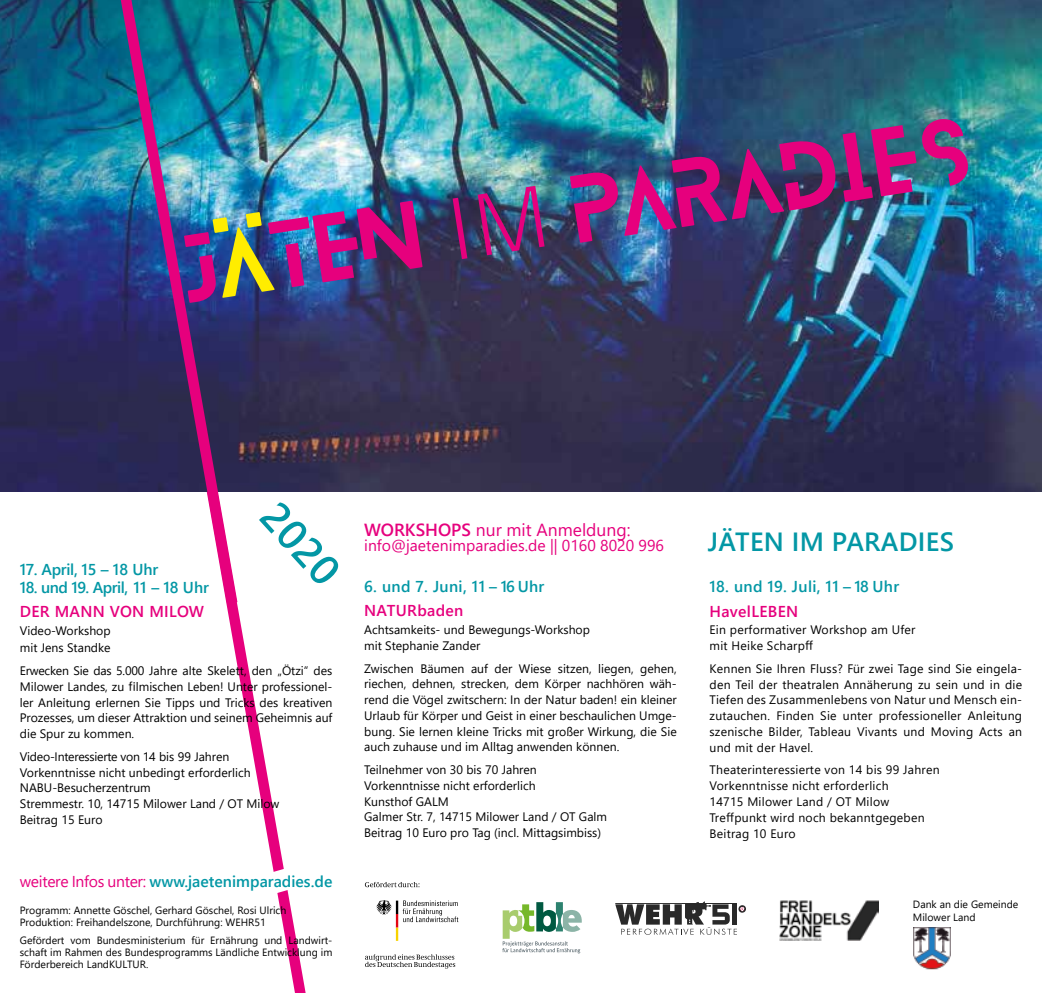
<style>
.page{position:relative;width:1042px;height:993px;background:#fff}
.page>*{position:absolute;margin:0;border:0;box-sizing:border-box;transform-origin:0 0}
.t1{font:84px "Blanka";color:#e6007d}
.t2{font:600 42px "Yu Gothic UI";color:#0397a5}
.t3{font:600 26.25px "Yu Gothic UI";letter-spacing:.01em;color:#0397a5}
.t4{font:17.5px "Yu Gothic UI";color:#e6007d}
.t5{font:600 15.75px "Yu Gothic UI";letter-spacing:.02em;color:#0397a5}
.t6{font:600 15.75px "Yu Gothic UI";color:#0397a5}
.t7{font:15.75px "Yu Gothic UI";color:#e6007d}
.t8{font:600 15.75px "Yu Gothic UI";letter-spacing:.02em;color:#e6007d}
.t9{font:600 15.75px "Yu Gothic UI";letter-spacing:-.03em;color:#0397a5}
.t10{font:600 15.75px "Yu Gothic UI";letter-spacing:-.02em;color:#0397a5}
.t11{font:12.25px/15.8px "Yu Gothic UI";color:#000}
.t12{font:12.25px/15.8px "Yu Gothic UI";letter-spacing:.02em;color:#000}
.t13{font:10.5px/12.2px "Yu Gothic UI";color:#000}
.s1{color:#ffed00}
.s2{font-family:"Yu Gothic"}
.s3{font-weight:400;color:#e6007d}
.s4{font-weight:600}
</style>
<div class="page">
<svg style="left:226px;top:491px;width:101px;height:501px"></svg>
<svg style="left:376px;top:900px;width:82px;height:40px"></svg>
<svg style="left:365px;top:954px;width:90px;height:14px"></svg>
<svg style="left:365px;top:881px;width:54px;height:6px"></svg>
<svg style="left:502px;top:902px;width:80px;height:51px"></svg>
<img style="left:779px;top:900px;width:100px;height:40px">
<svg style="left:615px;top:901px;width:131px;height:33px"></svg>
<hr style="left:682px;top:902px;width:55px;height:1px;background:#000">
<img style="left:913px;top:927px;width:37px;height:43px">
<img style="left:0;top:0;width:1042px;height:491px">
<img style="left:107px;top:0;width:137px;height:606px">
<svg style="left:265px;top:867px;width:27px;height:27px"></svg>
<svg style="left:212px;top:212px;width:50px;height:21px"></svg>
<h1 class="t1" style="left:178px;top:228px;width:794px;rotate:-9deg">J<span class="s1">A</span>TEn <span class="s2">IM</span> PARADIES</h1>
<h2 class="t2" style="left:287px;top:492px;width:96px;rotate:48deg">2020</h2>
<p class="t10" style="left:20px;top:560px;width:140px">17. April, 15 – 18 Uhr</p>
<p class="t9" style="left:20px;top:578px;width:191px">18. und 19. April, 11 – 18 Uhr</p>
<p class="t8" style="left:20px;top:602px;width:186px">DER MANN VON MILOW</p>
<p class="t11" style="left:20px;top:619px;width:92px;line-height:17.5px">Video-Workshop mit Jens Standke</p>
<p class="t11" style="left:20px;top:660px;width:314px;text-align:justify">Erwecken Sie das 5.000 Jahre alte Skelett, den „Ötzi“ des Milower Landes, zu filmischen Leben! Unter professionel&shy;ler Anleitung erlernen Sie Tipps und Tricks des kreativen Prozesses, um dieser Attraktion und seinem Geheimnis auf die Spur zu kommen.</p>
<p class="t11" style="left:20px;top:746px;width:261px">Video-Interessierte von 14 bis 99 Jahren Vorkenntnisse nicht unbedingt erforderlich NABU-Besucherzentrum<br>Stremmestr. 10, 14715 Milower Land / OT Milow Beitrag 15 Euro</p>
<p class="t6" style="left:20px;top:871px;width:314px"><span class="s3">weitere Infos unter:</span> www.jaetenimparadies.de</p>
<p class="t13" style="left:20px;top:902px;width:268px">Programm: Annette Göschel, Gerhard Göschel, Rosi Ulrich<br>Produktion: Freihandelszone, Durchführung: WEHR51</p>
<p class="t13" style="left:20px;top:931px;width:314px;text-align:justify">Gefördert vom Bundesministerium für Ernährung und Landwirt&shy;schaft im Rahmen des Bundesprogramms Ländliche Entwicklung im Förderbereich LandKULTUR.</p>
<h3 class="t4" style="left:364px;top:512px;width:268px"><span class="s4">WORKSHOPS</span> nur mit Anmeldung:</h3>
<p class="t7" style="left:364px;top:530px;width:301px">info@jaetenimparadies.de || 0160 8020 996</p>
<h3 class="t3" style="left:708px;top:526px;width:248px">JÄTEN IM PARADIES</h3>
<p class="t5" style="left:364px;top:577px;width:182px">6. und 7. Juni, 11 – 16 Uhr</p>
<p class="t8" style="left:364px;top:601px;width:101px">NATURbaden</p>
<p class="t11" style="left:364px;top:619px;width:227px">Achtsamkeits- und Bewegungs-Workshop mit Stephanie Zander</p>
<p class="t11" style="left:364px;top:658px;width:314px;text-align:justify">Zwischen Bäumen auf der Wiese sitzen, liegen, gehen, riechen, dehnen, strecken, dem Körper nachhören wäh&shy;rend die Vögel zwitschern: In der Natur baden! ein kleiner Urlaub für Körper und Geist in einer beschaulichen Umge&shy;bung. Sie lernen kleine Tricks mit großer Wirkung, die Sie auch zuhause und im Alltag anwenden können.</p>
<p class="t11" style="left:364px;top:759px;width:244px">Teilnehmer von 30 bis 70 Jahren Vorkenntnisse nicht erforderlich<br>Kunsthof GALM<br>Galmer Str. 7, 14715 Milower Land / OT Galm Beitrag 10 Euro pro Tag (incl. Mittagsimbiss)</p>
<p class="t5" style="left:709px;top:577px;width:191px">18. und 19. Juli, 11 – 18 Uhr</p>
<p class="t8" style="left:709px;top:602px;width:90px">HavelLEBEN</p>
<p class="t12" style="left:709px;top:620px;width:207px">Ein performativer Workshop am Ufer mit Heike Scharpff</p>
<p class="t11" style="left:709px;top:658px;width:314px;text-align:justify">Kennen Sie Ihren Fluss? Für zwei Tage sind Sie eingela&shy;den Teil der theatralen Annäherung zu sein und in die Tiefen des Zusammenlebens von Natur und Mensch ein&shy;zutauchen. Finden Sie unter professioneller Anleitung szenische Bilder, Tableau Vivants und Moving Acts an und mit der Havel.</p>
<p class="t12" style="left:709px;top:760px;width:232px">Theaterinteressierte von 14 bis 99 Jahren<br>Vorkenntnisse nicht erforderlich<br>14715 Milower Land / OT Milow<br>Treffpunkt wird noch bekanntgegeben<br>Beitrag 10 Euro</p>
<p class="t13" style="left:913px;top:896px;width:107px">Dank an die Gemeinde<br>Milower Land</p>
</div>
